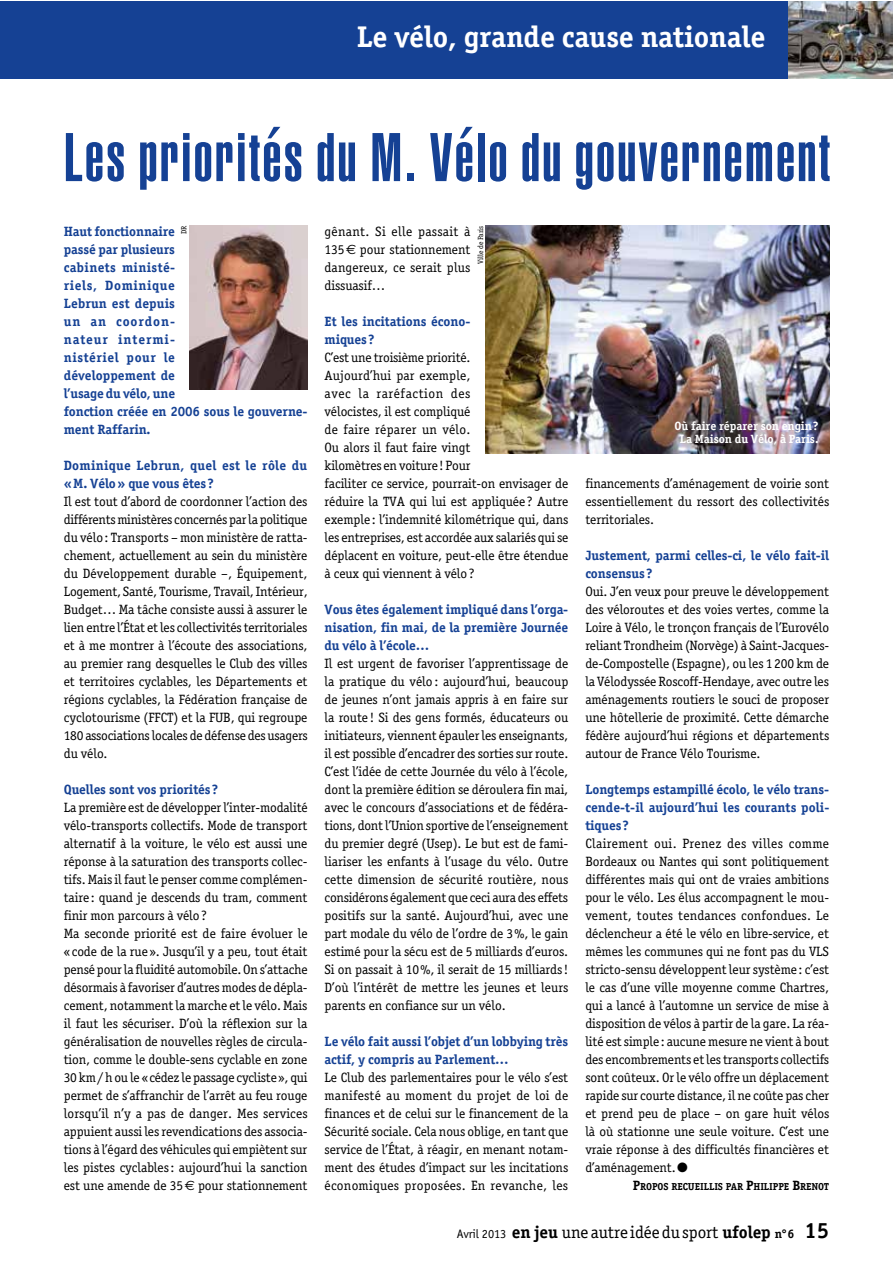
<style>
.page{position:relative;width:893px;height:1263px;background:#fff}
.page>*{position:absolute;margin:0;border:0;box-sizing:border-box;transform-origin:0 0}
.t1{font:900 extra-condensed 67.5px "Helvetica";letter-spacing:.035em;color:#154194}
.t2{font:700 30px "Officina Serif";letter-spacing:-.005em;color:#fff}
.t3{font:17.25px "Officina Serif";letter-spacing:-.005em;color:#000}
.t4{font:13.5px/18px "Officina Serif";letter-spacing:-.01em;color:#000;text-align:justify}
.t5{font:700 13.5px/18px "Officina Serif";letter-spacing:-.01em;color:#154194}
.t6{font:700 13.5px/18px "Officina Serif";letter-spacing:.02em;color:#154194}
.t7{font:700 12px/13.5px "Officina Serif";letter-spacing:-.005em;color:#fff;text-align:center}
.t8{font:700 10.2px "Officina Serif";letter-spacing:-.01em;color:#000}
.t9{font:7.5px "Officina Serif";letter-spacing:-.005em;color:#000}
.s1{font-family:"Euro Sans"}
.s2{font-size:13.5px}
.s3{font-family:"Officina Sans";font-size:12.3px}
.s4{font-weight:700}
.s5{font-weight:700;font-size:12.3px}
.s6{font-weight:700;font-size:22.2px}
</style>
<div class="page">
<div style="left:0;top:1px;width:892px;height:78px;background:#154194"></div>
<img style="left:789px;top:1px;width:103px;height:78px">
<img style="left:190px;top:226px;width:118px;height:163px">
<img style="left:485px;top:226px;width:344px;height:228px">
<h2 class="t2" style="left:357px;top:18px;width:410px">Le vélo, grande cause nationale</h2>
<h1 class="t1" style="left:64px;top:119px;width:768px">Les priorités du M. Vélo du gouvernement</h1>
<p class="t5" style="left:64px;top:223px;width:245px">Haut fonctionnaire<br>passé par plusieurs<br>cabinets ministé-<br>riels, Dominique<br>Lebrun est depuis<br>un an coordon-<br>nateur intermi-<br>nistériel pour le<br>développement de<br>l’usage du vélo, une<br>fonction créée en 2006 sous le gouverne&shy;ment Raffarin.</p>
<p class="t6" style="left:64px;top:457px;width:245px">Dominique Lebrun, quel est le rôle du «M. Vélo» que vous êtes?</p>
<p class="t4" style="left:64px;top:493px;width:245px">Il est tout d’abord de coordonner l’action des différents ministères concernés par la politique du vélo: Transports – mon ministère de ratta&shy;chement, actuellement au sein du ministère du Développement durable –, Équipement, Logement, Santé, Tourisme, Travail, Intérieur, Budget… Ma tâche consiste aussi à assurer le lien entre l’État et les collectivités territoriales et à me montrer à l’écoute des associations, au premier rang desquelles le Club des villes et territoires cyclables, les Départements et régions cyclables, la Fédération française de cyclotourisme (FFCT) et la FUB, qui regroupe 180 associations locales de défense des usagers du vélo.</p>
<p class="t5" style="left:64px;top:780px;width:156px">Quelles sont vos priorités?</p>
<p class="t4" style="left:64px;top:799px;width:245px;text-align:left">La première est de développer l’inter-modalité vélo-transports collectifs. Mode de transport alternatif à la voiture, le vélo est aussi une réponse à la saturation des transports collec&shy;tifs. Mais il faut le penser comme complémen&shy;taire: quand je descends du tram, comment finir mon parcours à vélo?<br>Ma seconde priorité est de faire évoluer le «code de la rue». Jusqu’il y a peu, tout était pensé pour la fluidité automobile. On s’attache désormais à favoriser d’autres modes de dépla&shy;cement, notamment la marche et le vélo. Mais il faut les sécuriser. D’où la réflexion sur la généralisation de nouvelles règles de circula&shy;tion, comme le double-sens cyclable en zone 30 km/h ou le «cédez le passage cycliste», qui permet de s’affranchir de l’arrêt au feu rouge lorsqu’il n’y a pas de danger. Mes services appuient aussi les revendications des associa&shy;tions à l’égard des véhicules qui empiètent sur les pistes cyclables: aujourd’hui la sanction est une amende de 35<span class="s1">€</span> pour stationnement</p>
<p class="t9" style="left:180px;top:234px;width:10px;rotate:-90deg">DR</p>
<p class="t4" style="left:325px;top:222px;width:147px">gênant. Si elle passait à 135<span class="s1">€</span> pour stationnement dangereux, ce serait plus dissuasif…</p>
<p class="t5" style="left:325px;top:312px;width:147px">Et les incitations écono&shy;miques?</p>
<p class="t4" style="left:325px;top:348px;width:245px;text-align:left">C’est une troisième priorité.<br>Aujourd’hui par exemple,<br>avec la raréfaction des<br>vélocistes, il est compliqué<br>de faire réparer un vélo.<br>Ou alors il faut faire vingt<br>kilomètres en voiture! Pour<br>faciliter ce service, pourrait-on envisager de réduire la TVA qui lui est appliquée ? Autre exemple: l’indemnité kilométrique qui, dans les entreprises, est accordée aux salariés qui se déplacent en voiture, peut-elle être étendue à ceux qui viennent à vélo?</p>
<p class="t5" style="left:325px;top:600px;width:245px;text-align:justify">Vous êtes également impliqué dans l’orga&shy;nisation, fin mai, de la première Journée du vélo à l’école…</p>
<p class="t4" style="left:325px;top:654px;width:245px">Il est urgent de favoriser l’apprentissage de la pratique du vélo: aujourd’hui, beaucoup de jeunes n’ont jamais appris à en faire sur la route! Si des gens formés, éducateurs ou initiateurs, viennent épauler les enseignants, il est possible d’encadrer des sorties sur route.<br>C’est l’idée de cette Journée du vélo à l’école, dont la première édition se déroulera fin mai, avec le concours d’associations et de fédéra&shy;tions, dont l’Union sportive de l’enseignement du premier degré (Usep). Le but est de fami&shy;liariser les enfants à l’usage du vélo. Outre cette dimension de sécurité routière, nous considérons également que ceci aura des effets positifs sur la santé. Aujourd’hui, avec une part modale du vélo de l’ordre de 3%, le gain estimé pour la sécu est de 5 milliards d’euros.<br>Si on passait à 10%, il serait de 15 milliards!<br>D’où l’intérêt de mettre les jeunes et leurs parents en confiance sur un vélo.</p>
<p class="t5" style="left:325px;top:1032px;width:245px">Le vélo fait aussi l’objet d’un lobbying très actif, y compris au Parlement…</p>
<p class="t4" style="left:325px;top:1068px;width:245px">Le Club des parlementaires pour le vélo s’est manifesté au moment du projet de loi de finances et de celui sur le financement de la Sécurité sociale. Cela nous oblige, en tant que service de l’État, à réagir, en menant notam&shy;ment des études d’impact sur les incitations économiques proposées. En revanche, les</p>
<p class="t9" style="left:476px;top:264px;width:40px;rotate:-90deg">Ville de Paris</p>
<p class="t7" style="left:674px;top:419px;width:146px">Où faire réparer son engin?<br>La Maison du Vélo, à Paris.</p>
<p class="t4" style="left:585px;top:474px;width:245px">financements d’aménagement de voirie sont essentiellement du ressort des collectivités territoriales.</p>
<p class="t5" style="left:585px;top:546px;width:245px">Justement, parmi celles-ci, le vélo fait-il consensus?</p>
<p class="t4" style="left:585px;top:582px;width:245px">Oui. J’en veux pour preuve le développement des véloroutes et des voies vertes, comme la Loire à Vélo, le tronçon français de l’Eurovélo reliant Trondheim (Norvège) à Saint-Jacques&shy;de-Compostelle (Espagne), ou les 1200 km de la Vélodyssée Roscoff-Hendaye, avec outre les aménagements routiers le souci de proposer une hôtellerie de proximité. Cette démarche fédère aujourd’hui régions et départements autour de France Vélo Tourisme.</p>
<p class="t5" style="left:585px;top:780px;width:245px;text-align:justify">Longtemps estampillé écolo, le vélo trans&shy;cende-t-il aujourd’hui les courants poli&shy;tiques?</p>
<p class="t4" style="left:585px;top:834px;width:245px">Clairement oui. Prenez des villes comme Bordeaux ou Nantes qui sont politiquement différentes mais qui ont de vraies ambitions pour le vélo. Les élus accompagnent le mou&shy;vement, toutes tendances confondues. Le déclencheur a été le vélo en libre-service, et mêmes les communes qui ne font pas du VLS stricto-sensu développent leur système: c’est le cas d’une ville moyenne comme Chartres, qui a lancé à l’automne un service de mise à disposition de vélos à partir de la gare. La réa&shy;lité est simple: aucune mesure ne vient à bout des encombrements et les transports collectifs sont coûteux. Or le vélo offre un déplacement rapide sur courte distance, il ne coûte pas cher et prend peu de place – on gare huit vélos là où stationne une seule voiture. C’est une vraie réponse à des difficultés financières et d’aménagement.</p>
<p class="t8" style="left:633px;top:1180px;width:198px"><span class="s2">P</span>ROPOS RECUEILLIS PAR <span class="s2">P</span>HILIPPE <span class="s2">B</span>RENOT</p>
<p class="t3" style="left:457px;top:1222px;width:374px"><span class="s3">Avril 2013</span> <span class="s4">en jeu</span> une autre idée du sport <span class="s4">ufolep</span> <span class="s5">n°6</span> <span class="s6">15</span></p>
</div>
